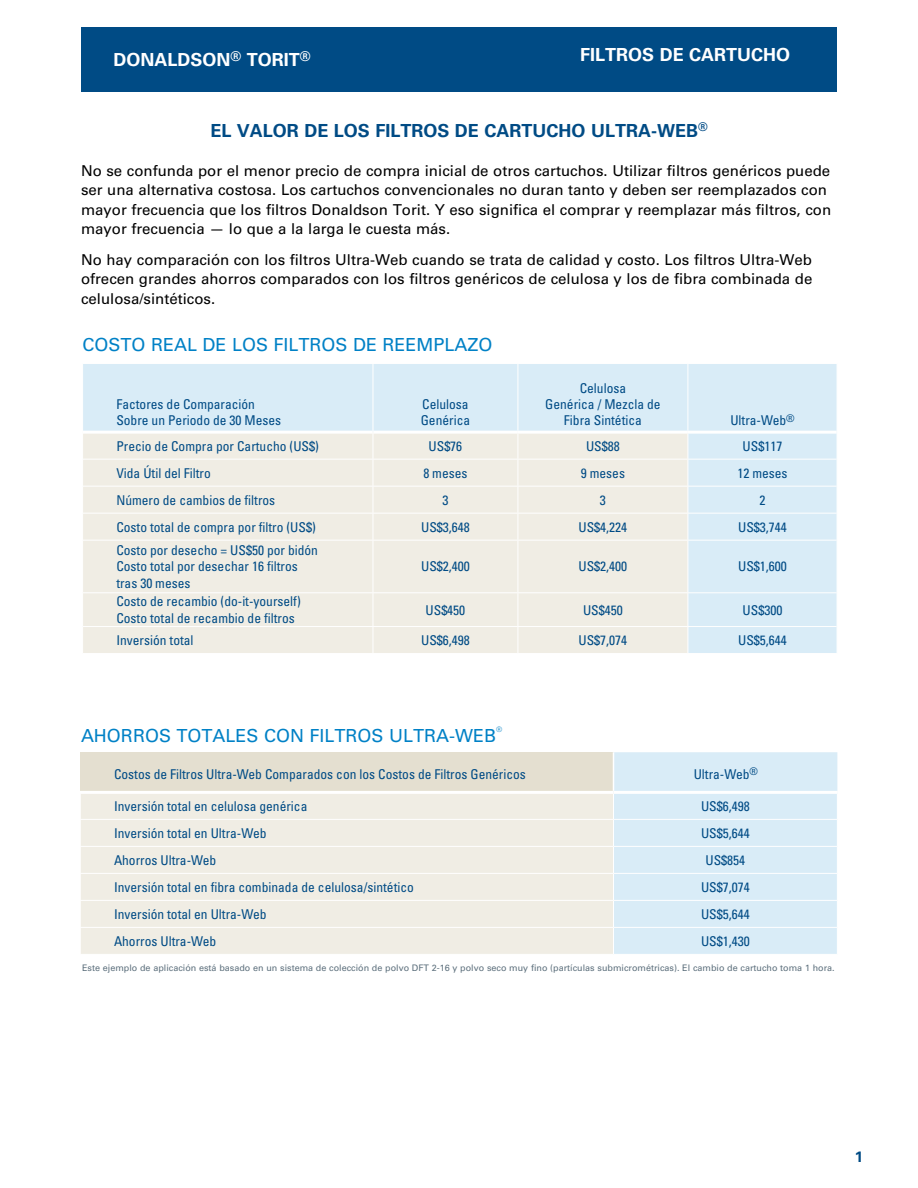
<style>
.page{position:relative;width:918px;height:1188px;background:#fff}
.page>*{position:absolute;margin:0;border:0;box-sizing:border-box;transform-origin:0 0}
.Page_Subheads{font:18px "Univers LT Std";color:#0081c6}
.Page_Headline-_Top{font:700 18px "Univers LT Std";color:#004b85}
.t1{font:700 18px "Univers LT Std";color:#fff}
.Body{font:15px/19.5px "Univers LT Std";color:#000}
.t2{font:700 15px "Univers LT Std";color:#004b85}
.Table_Copy-_Condense{font:condensed 13.5px "Univers LT Std";color:#004b85}
.Body-2{font:9px "Univers LT Std";color:#5c6f7c}
.Page_Subheads-2{font:7.5px "Univers LT Std";color:#0081c6}
</style>
<div class="page">
<div style="left:81px;top:27px;width:756px;height:65px;background:#004b85"></div>
<div style="left:83px;top:364px;width:754px;height:289px;background:#d9ecf7"></div>
<div style="left:83px;top:434px;width:605px;height:219px;background:#f0ede4"></div>
<hr style="left:518px;top:593px;width:1px;height:33px;background:#fff">
<hr style="left:688px;top:593px;width:1px;height:33px;background:#fff">
<svg style="left:518px;top:627px;width:1px;height:26px"></svg>
<svg style="left:688px;top:627px;width:1px;height:26px"></svg>
<hr style="left:83px;top:459px;width:290px;height:1px;background:#fff">
<hr style="left:373px;top:459px;width:145px;height:1px;background:#fff">
<hr style="left:518px;top:459px;width:170px;height:1px;background:#fff">
<hr style="left:688px;top:459px;width:149px;height:1px;background:#fff">
<hr style="left:83px;top:486px;width:290px;height:1px;background:#fff">
<hr style="left:373px;top:486px;width:145px;height:1px;background:#fff">
<hr style="left:518px;top:486px;width:170px;height:1px;background:#fff">
<hr style="left:688px;top:486px;width:149px;height:1px;background:#fff">
<hr style="left:83px;top:513px;width:290px;height:1px;background:#fff">
<hr style="left:373px;top:513px;width:145px;height:1px;background:#fff">
<svg style="left:373px;top:434px;width:1px;height:106px"></svg>
<hr style="left:518px;top:513px;width:170px;height:1px;background:#fff">
<svg style="left:518px;top:434px;width:1px;height:106px"></svg>
<hr style="left:688px;top:513px;width:149px;height:1px;background:#fff">
<svg style="left:688px;top:434px;width:1px;height:106px"></svg>
<hr style="left:83px;top:540px;width:290px;height:1px;background:#fff">
<hr style="left:373px;top:540px;width:145px;height:1px;background:#fff">
<hr style="left:373px;top:541px;width:1px;height:51px;background:#fff">
<hr style="left:518px;top:540px;width:170px;height:1px;background:#fff">
<hr style="left:518px;top:541px;width:1px;height:51px;background:#fff">
<hr style="left:688px;top:540px;width:149px;height:1px;background:#fff">
<hr style="left:688px;top:541px;width:1px;height:51px;background:#fff">
<hr style="left:83px;top:592px;width:290px;height:1px;background:#fff">
<hr style="left:373px;top:592px;width:145px;height:1px;background:#fff">
<hr style="left:373px;top:593px;width:1px;height:33px;background:#fff">
<hr style="left:518px;top:592px;width:170px;height:1px;background:#fff">
<hr style="left:688px;top:592px;width:149px;height:1px;background:#fff">
<hr style="left:83px;top:626px;width:290px;height:1px;background:#fff">
<hr style="left:373px;top:626px;width:145px;height:1px;background:#fff">
<svg style="left:373px;top:627px;width:1px;height:26px"></svg>
<hr style="left:518px;top:626px;width:170px;height:1px;background:#fff">
<hr style="left:688px;top:626px;width:149px;height:1px;background:#fff">
<hr style="left:518px;top:364px;width:1px;height:67px;background:#fff">
<hr style="left:688px;top:364px;width:1px;height:67px;background:#fff">
<hr style="left:373px;top:364px;width:1px;height:68px;background:#fff">
<hr style="left:83px;top:431px;width:290px;height:3px;background:#fff">
<hr style="left:373px;top:431px;width:145px;height:3px;background:#fff">
<hr style="left:518px;top:431px;width:170px;height:3px;background:#fff">
<hr style="left:688px;top:431px;width:149px;height:3px;background:#fff">
<div style="left:80px;top:752px;width:534px;height:40px;background:#e4dfd0"></div>
<div style="left:614px;top:752px;width:223px;height:202px;background:#d9ecf7"></div>
<div style="left:81px;top:794px;width:532px;height:160px;background:#f0ede4"></div>
<hr style="left:613px;top:752px;width:1px;height:39px;background:#fff">
<hr style="left:80px;top:791px;width:534px;height:3px;background:#fff">
<hr style="left:614px;top:791px;width:224px;height:3px;background:#fff">
<hr style="left:80px;top:819px;width:534px;height:1px;background:#fff">
<hr style="left:614px;top:819px;width:224px;height:1px;background:#fff">
<hr style="left:80px;top:846px;width:534px;height:1px;background:#fff">
<hr style="left:614px;top:846px;width:224px;height:1px;background:#fff">
<hr style="left:80px;top:873px;width:534px;height:1px;background:#fff">
<hr style="left:614px;top:873px;width:224px;height:1px;background:#fff">
<hr style="left:80px;top:900px;width:534px;height:1px;background:#fff">
<hr style="left:614px;top:900px;width:224px;height:1px;background:#fff">
<hr style="left:80px;top:927px;width:534px;height:1px;background:#fff">
<hr style="left:614px;top:927px;width:224px;height:1px;background:#fff">
<h1 class="t1" style="left:113px;top:49px;width:199px">DONALDSON<sup>®</sup> TORIT<sup>®</sup></h1>
<h1 class="t1" style="left:580px;top:44px;width:212px">FILTROS DE CARTUCHO</h1>
<p class="Page_Headline-_Top" style="left:210px;top:120px;width:499px">EL VALOR DE LOS FILTROS DE CARTUCHO ULTRA-WEB<sup>®</sup></p>
<p class="Body" style="left:81px;top:161px;width:752px">No se confunda por el menor precio de compra inicial de otros cartuchos. Utilizar filtros genéricos puede ser una alternativa costosa. Los cartuchos convencionales no duran tanto y deben ser reemplazados con mayor frecuencia que los filtros Donaldson Torit. Y eso significa el comprar y reemplazar más filtros, con mayor frecuencia — lo que a la larga le cuesta más.</p>
<p class="Body" style="left:81px;top:250px;width:733px;text-align:justify">No hay comparación con los filtros Ultra-Web cuando se trata de calidad y costo. Los filtros Ultra-Web ofrecen grandes ahorros comparados con los filtros genéricos de celulosa y los de fibra combinada de celulosa/sintéticos.</p>
<p class="Page_Subheads" style="left:82px;top:334px;width:412px">COSTO REAL DE LOS FILTROS DE REEMPLAZO</p>
<p class="Table_Copy-_Condense" style="left:116px;top:396px;width:140px">Factores de Comparación</p>
<p class="Table_Copy-_Condense" style="left:116px;top:412px;width:166px">Sobre un Periodo de 30 Meses</p>
<p class="Table_Copy-_Condense" style="left:422px;top:396px;width:48px">Celulosa</p>
<p class="Table_Copy-_Condense" style="left:421px;top:412px;width:51px">Genérica</p>
<p class="Table_Copy-_Condense" style="left:580px;top:380px;width:48px">Celulosa</p>
<p class="Table_Copy-_Condense" style="left:545px;top:396px;width:117px">Genérica / Mezcla de</p>
<p class="Table_Copy-_Condense" style="left:564px;top:412px;width:79px">Fibra Sintética</p>
<p class="Table_Copy-_Condense" style="left:730px;top:412px;width:66px">Ultra-Web<sup>®</sup></p>
<p class="Table_Copy-_Condense" style="left:116px;top:438px;width:204px">Precio de Compra por Cartucho (US$)</p>
<p class="Table_Copy-_Condense" style="left:429px;top:438px;width:35px">US$76</p>
<p class="Table_Copy-_Condense" style="left:586px;top:438px;width:35px">US$88</p>
<p class="Table_Copy-_Condense" style="left:743px;top:438px;width:41px">US$117</p>
<p class="Table_Copy-_Condense" style="left:116px;top:464px;width:96px">Vida Útil del Filtro</p>
<p class="Table_Copy-_Condense" style="left:423px;top:464px;width:46px">8 meses</p>
<p class="Table_Copy-_Condense" style="left:581px;top:464px;width:46px">9 meses</p>
<p class="Table_Copy-_Condense" style="left:737px;top:464px;width:52px">12 meses</p>
<p class="Table_Copy-_Condense" style="left:116px;top:491px;width:160px">Número de cambios de filtros</p>
<p class="Table_Copy-_Condense" style="left:442px;top:491px;width:7px">3</p>
<p class="Table_Copy-_Condense" style="left:600px;top:491px;width:7px">3</p>
<p class="Table_Copy-_Condense" style="left:759px;top:491px;width:7px">2</p>
<p class="Table_Copy-_Condense" style="left:116px;top:518px;width:201px">Costo total de compra por filtro (US$)</p>
<p class="Table_Copy-_Condense" style="left:421px;top:518px;width:50px">US$3,648</p>
<p class="Table_Copy-_Condense" style="left:579px;top:518px;width:50px">US$4,224</p>
<p class="Table_Copy-_Condense" style="left:738px;top:518px;width:50px">US$3,744</p>
<p class="Table_Copy-_Condense" style="left:116px;top:542px;width:203px">Costo por desecho = US$50 por bidón</p>
<p class="Table_Copy-_Condense" style="left:116px;top:558px;width:183px">Costo total por desechar 16 filtros</p>
<p class="Table_Copy-_Condense" style="left:116px;top:574px;width:76px">tras 30 meses</p>
<p class="Table_Copy-_Condense" style="left:421px;top:558px;width:50px">US$2,400</p>
<p class="Table_Copy-_Condense" style="left:579px;top:558px;width:50px">US$2,400</p>
<p class="Table_Copy-_Condense" style="left:738px;top:558px;width:50px">US$1,600</p>
<p class="Table_Copy-_Condense" style="left:116px;top:593px;width:186px">Costo de recambio (do-it-yourself)</p>
<p class="Table_Copy-_Condense" style="left:116px;top:609px;width:180px">Costo total de recambio de filtros</p>
<p class="Table_Copy-_Condense" style="left:426px;top:601px;width:41px">US$450</p>
<p class="Table_Copy-_Condense" style="left:583px;top:601px;width:41px">US$450</p>
<p class="Table_Copy-_Condense" style="left:743px;top:601px;width:41px">US$300</p>
<p class="Table_Copy-_Condense" style="left:116px;top:632px;width:79px">Inversión total</p>
<p class="Table_Copy-_Condense" style="left:421px;top:632px;width:50px">US$6,498</p>
<p class="Table_Copy-_Condense" style="left:579px;top:632px;width:50px">US$7,074</p>
<p class="Table_Copy-_Condense" style="left:738px;top:632px;width:50px">US$5,644</p>
<p class="Page_Subheads" style="left:81px;top:725px;width:417px">AHORROS TOTALES CON FILTROS ULTRA-WEB</p>
<p class="Page_Subheads-2" style="left:496px;top:725px;width:7px">®</p>
<p class="Table_Copy-_Condense" style="left:114px;top:766px;width:413px">Costos de Filtros Ultra-Web Comparados con los Costos de Filtros Genéricos</p>
<p class="Table_Copy-_Condense" style="left:694px;top:766px;width:66px">Ultra-Web<sup>®</sup></p>
<p class="Table_Copy-_Condense" style="left:114px;top:798px;width:195px">Inversión total en celulosa genérica</p>
<p class="Table_Copy-_Condense" style="left:701px;top:798px;width:50px">US$6,498</p>
<p class="Table_Copy-_Condense" style="left:114px;top:824px;width:154px">Inversión total en Ultra-Web</p>
<p class="Table_Copy-_Condense" style="left:701px;top:824px;width:50px">US$5,644</p>
<p class="Table_Copy-_Condense" style="left:114px;top:851px;width:104px">Ahorros Ultra-Web</p>
<p class="Table_Copy-_Condense" style="left:706px;top:851px;width:41px">US$854</p>
<p class="Table_Copy-_Condense" style="left:114px;top:878px;width:301px">Inversión total en fibra combinada de celulosa/sintético</p>
<p class="Table_Copy-_Condense" style="left:701px;top:878px;width:50px">US$7,074</p>
<p class="Table_Copy-_Condense" style="left:114px;top:905px;width:154px">Inversión total en Ultra-Web</p>
<p class="Table_Copy-_Condense" style="left:701px;top:905px;width:50px">US$5,644</p>
<p class="Table_Copy-_Condense" style="left:114px;top:932px;width:104px">Ahorros Ultra-Web</p>
<p class="Table_Copy-_Condense" style="left:701px;top:932px;width:50px">US$1,430</p>
<p class="Body-2" style="left:82px;top:962px;width:754px">Este ejemplo de aplicación está basado en un sistema de colección de polvo DFT 2-16 y polvo seco muy fino (partículas submicrométricas). El cambio de cartucho toma 1 hora.</p>
<p class="t2" style="left:855px;top:1148px;width:10px">1</p>
</div>
